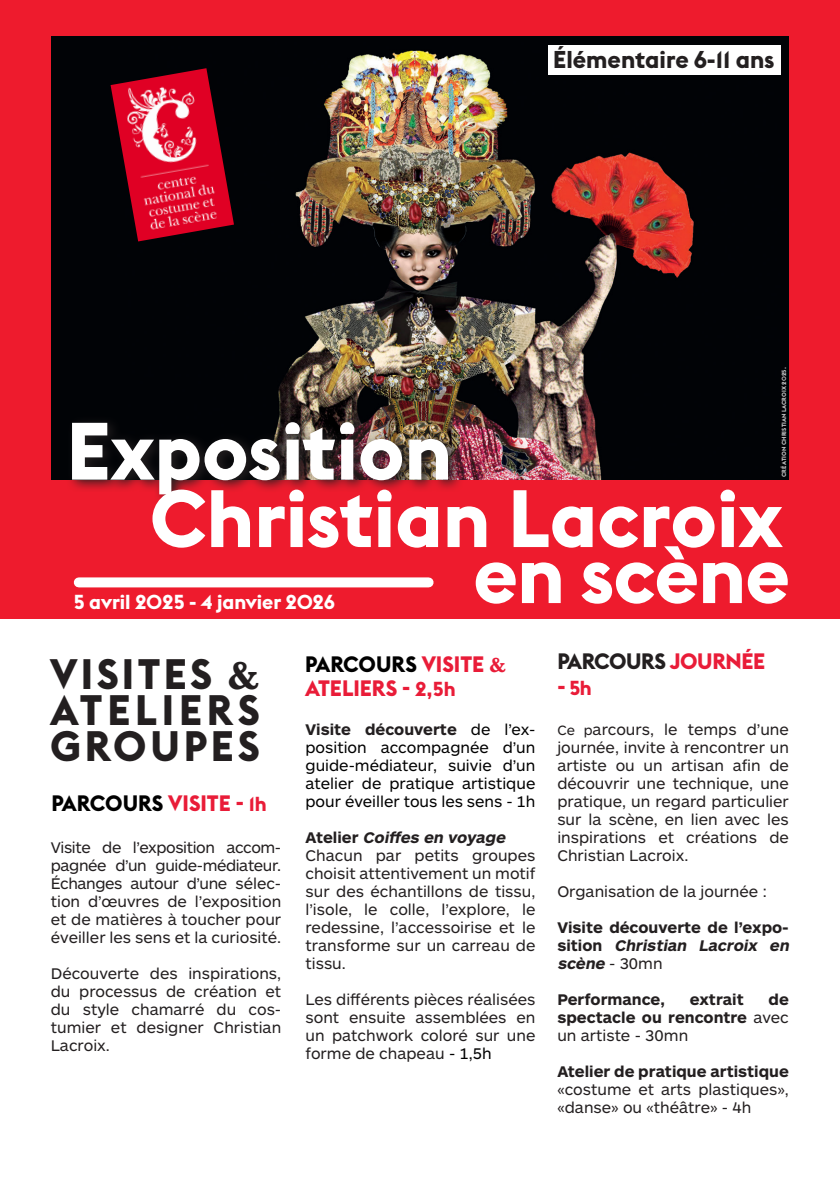
<style>
.page{position:relative;width:840px;height:1191px;background:#fff}
.page>*{position:absolute;margin:0;border:0;box-sizing:border-box;transform-origin:0 0}
.t1{font:700 80px "Euclid BP";color:#fff}
.t2{font:700 42px "Euclid BP";letter-spacing:.09em;color:#231f20}
.t3{font:700 42px "Euclid BP";letter-spacing:.115em;color:#231f20}
.t4{font:700 24px "Euclid BP";color:#231f20}
.t5{font:700 22px/24px "Euclid BP";color:#e91c38}
.t6{font:700 22px "Euclid BP";color:#000}
.t7{font:700 22px "Euclid BP";letter-spacing:-.02em;color:#231f20}
.t8{font:700 20px "Euclid BP";color:#fff}
.t9{font:700 20px "Euclid BP";color:#e91c38}
.t10{font:16px/18px "ARS Maquette Pro";color:#231f20;text-align:justify}
.t11{font:16px/18px "ARS Maquette Pro";color:#000;text-align:justify}
.t12{font:700 16px/18px "ARS Maquette Pro";color:#231f20}
.t13{font:italic 700 16px "ARS Maquette Pro";color:#231f20}
.t14{font:700 6px "Euclid BP";letter-spacing:.02em;color:#fff}
.s1{color:#000}
.s2{font-family:"Baskerville"}
.s3{font-size:20px}
.s4{color:#e91c38}
.s5{font-weight:700;color:#231f20}
.s6{font-style:normal}
.s7{font-size:22px}
.s8{font-size:14px}
.s9{font-style:italic}
.s10{font-weight:400}
.s11{font-size:20px;color:#e91c38}
.s12{font-weight:700}
</style>
<div class="page">
<div style="left:0;top:0;width:839px;height:618px;background:#ee1b2d"></div>
<img style="left:51px;top:37px;width:737px;height:443px">
<img style="left:66px;top:414px;width:398px;height:90px">
<div style="left:79px;top:577px;width:349px;height:10px;background:#fff"></div>
<img style="left:110px;top:68px;width:124px;height:173px">
<div style="left:547px;top:45px;width:232px;height:30px;background:#fff"></div>
<p class="t4" style="left:553px;top:44px;width:223px">Élémentaire 6-11 ans</p>
<p class="t14" style="left:779px;top:477px;width:111px;rotate:-90deg">CRÉATION CHRISTIAN LACROIX 2025.</p>
<p class="t1" style="left:150px;top:468px;width:634px">Christian Lacroix</p>
<p class="t1" style="left:473px;top:524px;width:318px">en scène</p>
<p class="t1" style="left:67px;top:400px;width:387px">Exposition</p>
<p class="t8" style="left:74px;top:589px;width:262px">5 avril 2025 - 4 janvier 2026</p>
<p class="t5" style="left:305px;top:652px;width:202px"><span class="s1">PARCOURS</span> VISITE <span class="s2">&amp;<br></span>ATELIERS - <span class="s3">2,5h</span></p>
<p class="t7" style="left:557px;top:647px;width:209px">PARCOURS <span class="s4">JOURNÉE</span></p>
<p class="t2" style="left:50px;top:647px;width:211px">VISITES <span class="s2">&amp;</span></p>
<p class="t3" style="left:50px;top:683px;width:211px">ATELIERS</p>
<p class="t2" style="left:50px;top:719px;width:211px">GROUPES</p>
<p class="t11" style="left:305px;top:720px;width:231px"><span class="s5">Visite découverte</span> de l’ex&shy;position accompagnée d’un guide-médiateur, suivie d’un atelier de pratique artistique pour éveiller tous les sens - 1h</p>
<p class="t13" style="left:305px;top:827px;width:204px"><span class="s6">At e l i e r</span> Coiffes en voyage</p>
<p class="t10" style="left:305px;top:846px;width:231px">Chacun par petits groupes choisit attentivement un motif sur des échantillons de tissu, l’isole, le colle, l’explore, le redessine, l’accessoirise et le transforme sur un carreau de tissu.</p>
<p class="t10" style="left:305px;top:990px;width:231px">Les différents pièces réalisées sont ensuite assemblées en un patchwork coloré sur une forme de chapeau <span class="s1">- 1,5h</span></p>
<p class="t9" style="left:557px;top:675px;width:36px"><span class="s7">-</span> 5h</p>
<p class="t10" style="left:557px;top:720px;width:233px"><span class="s8">Ce p</span>arcours, le temps d’une journée, invite à rencontrer un artiste ou un artisan afin de découvrir une technique, une pratique, un regard particulier sur la scène, en lien avec les inspirations et créations de Christian Lacroix.</p>
<p class="t10" style="left:557px;top:882px;width:211px">Organisation de la journée :</p>
<p class="t12" style="left:557px;top:918px;width:236px">Visite découverte de l’expo&shy;s i t i o n <span class="s9">Christian Lacroix en scène</span> <span class="s10">- 3 0 m n</span></p>
<p class="t12" style="left:557px;top:990px;width:109px">Performance,</p>
<p class="t12" style="left:689px;top:990px;width:55px">extrait</p>
<p class="t6" style="left:52px;top:788px;width:217px">PARCOURS <span class="s4">VISITE -</span> <span class="s11">1h</span></p>
<p class="t10" style="left:51px;top:837px;width:232px">Visite de l’exposition accom&shy;pagnée d’un guide-médiateur.<br>Échanges autour d’une sélec&shy;tion d’œuvres de l’exposition et de matières à toucher pour éveiller les sens et la curiosité.</p>
<p class="t10" style="left:51px;top:963px;width:232px">Découverte des inspirations, du processus de création et du style chamarré du cos&shy;tumier et designer Christian Lacroix.</p>
<p class="t12" style="left:557px;top:990px;width:233px;text-align:justify;text-indent:211px">de spectacle ou rencontre <span class="s10">avec un artiste - 30mn</span></p>
<p class="t10" style="left:557px;top:1062px;width:233px"><span class="s12">Atelier de pratique artistique </span>«costume et arts plastiques», «danse» ou «théâtre» - 4h</p>
</div>
